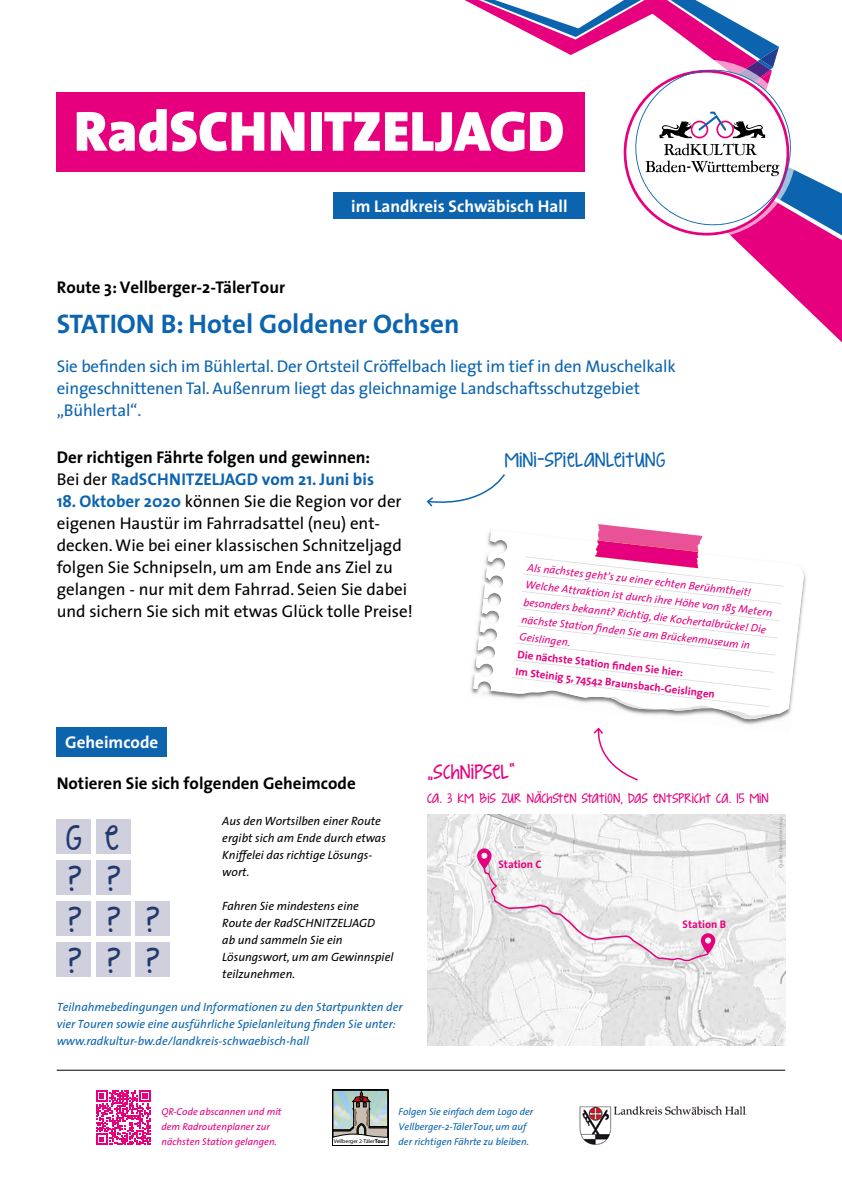
<style>
.page{position:relative;width:842px;height:1191px;background:#fff}
.page>*{position:absolute;margin:0;border:0;box-sizing:border-box;transform-origin:0 0}
.t1{font:900 57px "The Sans";color:#fff}
.t2{font:46.8px "KG Strawberry Limeade";color:#21396d}
.t3{font:700 27px "The Sans";color:#0c64af}
.t4{font:27px "KG Strawberry Limeade";color:#0c64af}
.t5{font:27px "KG Strawberry Limeade";color:#e6007d}
.t6{font:18px "KG Strawberry Limeade";color:#e6007d}
.t7{font:700 17.1px "The Sans";color:#fff}
.t8{font:17px/22px "The Sans";color:#000}
.t9{font:17px/22px "The Sans";letter-spacing:-.01em;color:#0c64af}
.t10{font:700 17px "The Sans";color:#000}
.t11{font:700 17px "The Sans";color:#0c64af}
.t12{font:700 17px "The Sans";color:#fff}
.t13{font:italic 12px/17px "The Sans";color:#000}
.t14{font:italic 12px/17px "The Sans";color:#0c64af}
.t15{font:italic 11px/17.3px "The Sans";color:#e6007d}
.t16{font:700 11px "The Sans";color:#e6007d}
.t17{font:italic 10px/15px "The Sans";color:#0c64af}
.t18{font:italic 10px/15px "The Sans";color:#e6007d}
.t19{font:5.7px "Myriad Pro";color:#000}
.t20{font:5px "The Sans";color:#9d9d9c}
.s1{font-weight:400;color:#000}
.s2{font-weight:700;color:#0c64af}
.s3{font-weight:700}
</style>
<div class="page">
<svg style="left:464px;top:0;width:378px;height:342px"></svg>
<img style="left:427px;top:814px;width:358px;height:231px">
<div style="left:57px;top:92px;width:528px;height:80px;background:#e6007d"></div>
<div style="left:333px;top:192px;width:252px;height:27px;background:#0c64af"></div>
<svg style="left:426px;top:474px;width:79px;height:33px"></svg>
<hr style="left:57px;top:1070px;width:728px;height:1px;background:#000">
<svg style="left:473px;top:568px;width:331px;height:155px"></svg>
<svg style="left:482px;top:524px;width:301px;height:195px"></svg>
<div style="left:57px;top:726px;width:110px;height:30px;background:#0c64af"></div>
<div style="left:57px;top:941px;width:34px;height:35px;background:#d0cfde"></div>
<div style="left:96px;top:941px;width:34px;height:35px;background:#d0cfde"></div>
<div style="left:135px;top:941px;width:35px;height:35px;background:#d0cfde"></div>
<div style="left:57px;top:901px;width:34px;height:34px;background:#d0cfde"></div>
<div style="left:96px;top:901px;width:34px;height:34px;background:#d0cfde"></div>
<div style="left:57px;top:860px;width:34px;height:34px;background:#d0cfde"></div>
<div style="left:96px;top:860px;width:34px;height:34px;background:#d0cfde"></div>
<div style="left:57px;top:819px;width:34px;height:34px;background:#d0cfde"></div>
<div style="left:96px;top:819px;width:34px;height:34px;background:#d0cfde"></div>
<div style="left:135px;top:901px;width:35px;height:34px;background:#d0cfde"></div>
<svg style="left:332px;top:1089px;width:56px;height:56px;background:#a3aca8"></svg>
<svg style="left:477px;top:848px;width:238px;height:114px"></svg>
<img style="left:579px;top:1105px;width:168px;height:40px">
<svg style="left:96px;top:1090px;width:55px;height:55px"></svg>
<svg style="left:593px;top:727px;width:45px;height:54px"></svg>
<p class="t1" style="left:74px;top:83px;width:492px">RadSCHNITZELJAGD</p>
<p class="t10" style="left:57px;top:272px;width:230px">Route 3: Vellberger-2-TälerTour</p>
<p class="t12" style="left:351px;top:192px;width:218px">im Landkreis Schwäbisch Hall</p>
<p class="t3" style="left:57px;top:301px;width:404px">STATION B: Hotel Goldener Ochsen</p>
<p class="t9" style="left:57px;top:354px;width:620px">Sie befinden sich im Bühlertal. Der Ortsteil Cröffelbach liegt im tief in den Muschelkalk eingeschnittenen Tal. Außenrum liegt das gleichnamige Landschaftsschutzgebiet „Bühlertal“.</p>
<p class="t10" style="left:57px;top:443px;width:315px">Der richtigen Fährte folgen und gewinnen:</p>
<p class="t11" style="left:57px;top:465px;width:319px"><span class="s1">Bei der</span> RadSCHNITZELJAGD vom 21. Juni bis</p>
<p class="t8" style="left:57px;top:489px;width:358px"><span class="s2">18. Oktober 2020</span> können Sie die Region vor der eigenen Haustür im Fahrradsattel (neu) ent&shy;decken. Wie bei einer klassischen Schnitzeljagd folgen Sie Schnipseln, um am Ende ans Ziel zu gelangen - nur mit dem Fahrrad. Seien Sie dabei und sichern Sie sich mit etwas Glück tolle Preise!</p>
<p class="t7" style="left:65px;top:728px;width:95px">Geheimcode</p>
<p class="t10" style="left:57px;top:769px;width:301px">Notieren Sie sich folgenden Geheimcode</p>
<p class="t2" style="left:66px;top:799px;width:17px">g</p>
<p class="t2" style="left:105px;top:799px;width:16px">e</p>
<p class="t2" style="left:68px;top:840px;width:15px">?</p>
<p class="t2" style="left:107px;top:840px;width:15px">?</p>
<p class="t2" style="left:68px;top:881px;width:15px">?</p>
<p class="t2" style="left:107px;top:881px;width:15px">?</p>
<p class="t2" style="left:146px;top:881px;width:15px">?</p>
<p class="t2" style="left:68px;top:922px;width:15px">?</p>
<p class="t2" style="left:107px;top:922px;width:15px">?</p>
<p class="t2" style="left:146px;top:922px;width:15px">?</p>
<p class="t13" style="left:222px;top:811px;width:165px">Aus den Wortsilben einer Route ergibt sich am Ende durch etwas<br>Kniffelei das richtige Lösungs&shy;wort.</p>
<p class="t13" style="left:222px;top:896px;width:173px">Fahren Sie mindestens eine<br>Route der RadSCHNITZELJAGD<br>ab und sammeln Sie ein<br>Lösungswort, um am Gewinnspiel</p>
<p class="t13" style="left:222px;top:964px;width:74px">teilzunehmen.</p>
<p class="t14" style="left:57px;top:998px;width:347px">Teilnahmebedingungen und Informationen zu den Startpunkten der vier Touren sowie eine ausführliche Spielanleitung finden Sie unter:</p>
<p class="t14" style="left:57px;top:1032px;width:254px">www.radkultur-bw.de/landkreis-schwaebisch-hall</p>
<p class="t4" style="left:505px;top:437px;width:162px">mini-spielanleitung</p>
<p class="t15" style="left:528px;top:559px;width:250px;rotate:6deg">Als nächstes geht’s zu einer echten Berühmtheit!<br>Welche Attraktion ist durch ihre Höhe von 185 Metern besonders bekannt? Richtig, die Kochertalbrücke! Die nächste Station fi nden Sie am Brückenmuseum in Geislingen.</p>
<p class="t16" style="left:518px;top:645px;width:168px;rotate:6deg">Die nächste Station fi nden Sie hier:</p>
<p class="t16" style="left:516px;top:663px;width:202px;rotate:6deg">Im Steinig 5, 74542 Braunsbach-Geislingen</p>
<p class="t5" style="left:427px;top:750px;width:90px">„schnipsel“</p>
<p class="t6" style="left:427px;top:783px;width:343px">ca. 3 km bis zur nächsten station, das entspricht ca. 15 min</p>
<p class="t16" style="left:498px;top:855px;width:45px">Station C</p>
<p class="t20" style="left:777px;top:868px;width:52px;rotate:-90deg">Quelle: Openstreetmap</p>
<p class="t16" style="left:682px;top:915px;width:45px">Station B</p>
<p class="t18" style="left:161px;top:1104px;width:122px">QR-Code abscannen und mit dem Radroutenplaner zur nächsten Station gelangen.</p>
<p class="t17" style="left:399px;top:1104px;width:136px">Folgen Sie einfach dem Logo der<br>Vellberger-2-TälerTour, um auf der richtigen Fährte zu bleiben.</p>
<p class="t19" style="left:334px;top:1137px;width:54px">Vellberger 2-Täler<span class="s3">Tour</span></p>
</div>
